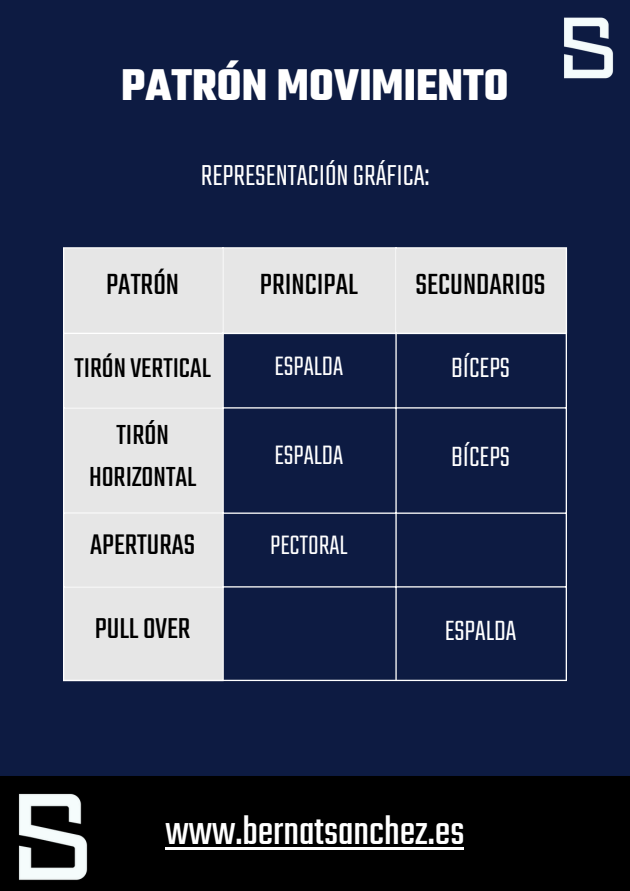
<style>
.page{position:relative;width:630px;height:891px;background:#0d1b42}
.page>*{position:absolute;margin:0;border:0;box-sizing:border-box;transform-origin:0 0}
.t1{font:700 48px "Teko";color:#fff}
.t2{font:42.8px "Teko";color:#fff}
.t3{font:32px "Teko";color:#000}
.t4{font:300 32px "Teko";color:#fff}
.t5{font:31.6px "Teko";color:#000}
.t6{font:31.2px "Teko";color:#000}
.t7{font:300 30.8px "Teko";color:#fff}
.t8{font:30.4px/42px "Teko";color:#000;text-align:center}
.t9{font:30px "Teko";color:#000}
.t10{font:300 29.6px "Teko";color:#fff}
</style>
<div class="page">
<div style="left:0;top:776px;width:630px;height:115px;background:#000"></div>
<img style="left:0;top:779px;width:105px;height:112px">
<img style="left:564px;top:17px;width:50px;height:62px">
<hr style="left:165px;top:847px;width:299px;height:3px;background:#fff">
<svg style="left:64px;top:249px;width:502px;height:431px"></svg>
<hr style="left:63px;top:249px;width:1px;height:431px;background:#fff">
<hr style="left:222px;top:249px;width:2px;height:431px;background:#fff">
<hr style="left:395px;top:249px;width:2px;height:431px;background:#fff">
<hr style="left:566px;top:249px;width:1px;height:431px;background:#fff">
<hr style="left:63px;top:247px;width:504px;height:2px;background:#fff">
<hr style="left:63px;top:333px;width:504px;height:1px;background:#fff">
<hr style="left:63px;top:407px;width:504px;height:2px;background:#fff">
<hr style="left:63px;top:512px;width:504px;height:2px;background:#fff">
<hr style="left:63px;top:586px;width:504px;height:2px;background:#fff">
<hr style="left:63px;top:680px;width:504px;height:1px;background:#fff">
<p class="t1" style="left:121px;top:54px;width:389px">PATRÓN MOVIMIENTO</p>
<h2 class="t4" style="left:201px;top:155px;width:230px">REPRESENTACIÓNGRÁFICA:</h2>
<p class="t3" style="left:106px;top:264px;width:75px">PATRÓN</p>
<p class="t3" style="left:260px;top:264px;width:99px">PRINCIPAL</p>
<p class="t3" style="left:416px;top:264px;width:132px">SECUNDARIOS</p>
<p class="t9" style="left:75px;top:348px;width:138px">TIRÓN VERTICAL</p>
<p class="t10" style="left:274px;top:346px;width:70px">ESPALDA</p>
<p class="t7" style="left:451px;top:347px;width:60px">BÍCEPS</p>
<p class="t8" style="left:89px;top:416px;width:109px">TIRÓN<br>HORIZONTAL</p>
<p class="t10" style="left:274px;top:435px;width:70px">ESPALDA</p>
<p class="t7" style="left:451px;top:437px;width:60px">BÍCEPS</p>
<p class="t6" style="left:90px;top:524px;width:106px">APERTURAS</p>
<p class="t10" style="left:270px;top:526px;width:79px">PECTORAL</p>
<p class="t5" style="left:95px;top:608px;width:97px">PULLOVER</p>
<p class="t7" style="left:445px;top:611px;width:73px">ESPALDA</p>
<p class="t2" style="left:165px;top:803px;width:300px">www.bernatsanchez.es</p>
</div>
